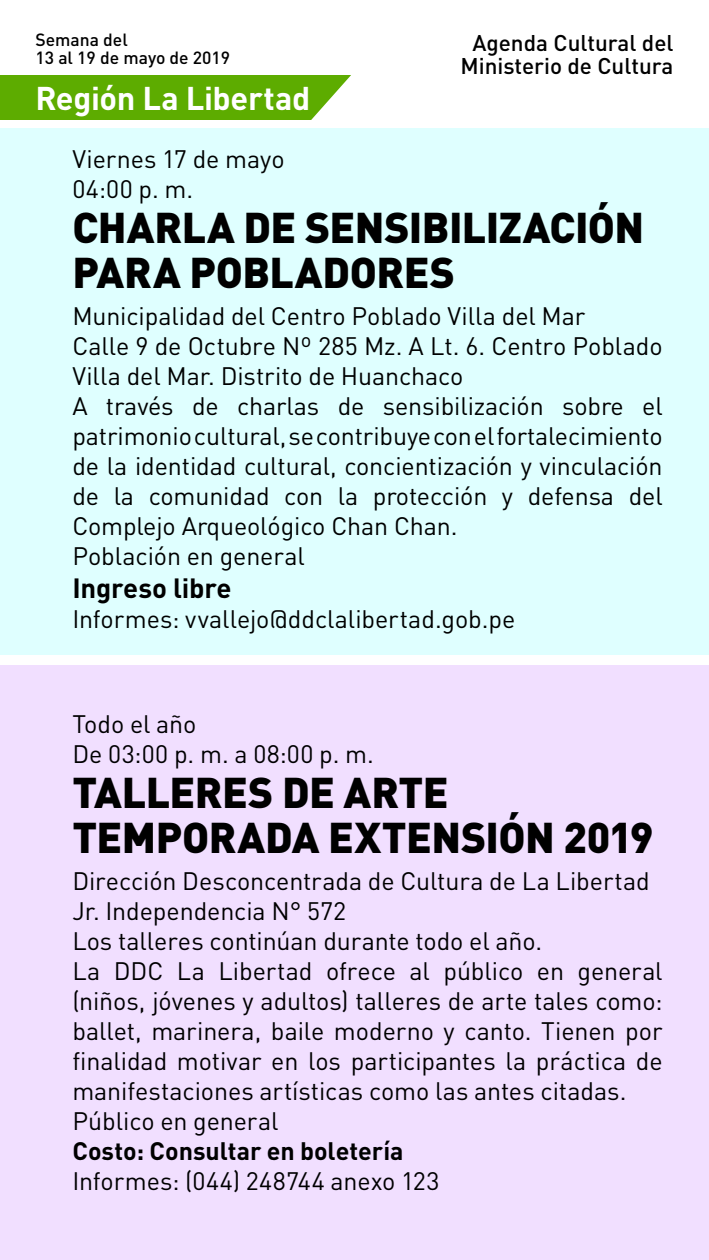
<style>
.page{position:relative;width:709px;height:1260px;background:#fff}
.page>*{position:absolute;margin:0;border:0;box-sizing:border-box;transform-origin:0 0}
.t1{font:900 42.5px/45px "DIN";letter-spacing:-.01em;color:#000}
.t2{font:700 32.5px "DIN Pro";letter-spacing:-.01em;color:#fff}
.t3{font:700 27.5px "DIN";letter-spacing:-.01em;color:#000}
.t4{font:25px/30px "DIN";letter-spacing:-.005em;color:#000}
.t5{font:700 25px "DIN";color:#000}
.t6{font:500 22.5px/22.5px "DIN Pro";color:#000;text-align:center}
.t7{font:500 17.5px/17.5px "DIN Pro";color:#000}
</style>
<div class="page">
<div style="left:0;top:75px;width:351px;height:45px;background:#5dac00"></div>
<div style="left:0;top:129px;width:709px;height:526px;background:#dfffff"></div>
<div style="left:0;top:665px;width:709px;height:595px;background:#f1dfff"></div>
<p class="t7" style="left:35px;top:29px;width:196px">Semana del<br>13 al 19 de mayo de 2019</p>
<h2 class="t2" style="left:35px;top:71px;width:276px">Región La Libertad</h2>
<p class="t4" style="left:72px;top:144px;width:214px">Viernes 17 de mayo<br>04:00 p. m.</p>
<h1 class="t1" style="left:72px;top:203px;width:573px">CHARLA DE SENSIBILIZACIÓN<br>PARA POBLADORES</h1>
<p class="t4" style="left:72px;top:301px;width:592px">Municipalidad del Centro Poblado Villa del Mar<br>Calle 9 de Octubre Nº 285 Mz. A Lt. 6. Centro Poblado Villa del Mar. Distrito de Huanchaco<br>A través de charlas de sensibilización sobre el patrimonio cultural, se contribuye con el fortalecimiento de la identidad cultural, concientización y vinculación de la comunidad con la protección y defensa del Complejo Arqueológico Chan Chan.<br>Población en general</p>
<p class="t3" style="left:72px;top:570px;width:161px">Ingreso libre</p>
<p class="t4" style="left:72px;top:604px;width:444px">Informes: vvallejo@ddclalibertad.gob.pe</p>
<p class="t6" style="left:460px;top:30px;width:214px">Agenda Cultural del<br>Ministerio de Cultura</p>
<p class="t4" style="left:72px;top:708px;width:303px">Todo el año<br>De 03:00 p. m. a 08:00 p. m.</p>
<h1 class="t1" style="left:72px;top:767px;width:582px">TALLERES DE ARTE<br>TEMPORADA EXTENSIÓN 2019</h1>
<p class="t4" style="left:72px;top:865px;width:592px">Dirección Desconcentrada de Cultura de La Libertad Jr. Independencia N° 572<br>Los talleres continúan durante todo el año.<br>La DDC La Libertad ofrece al público en general (niños, jóvenes y adultos) talleres de arte tales como: ballet, marinera, baile moderno y canto. Tienen por finalidad motivar en los participantes la práctica de manifestaciones artísticas como las antes citadas.<br>Público en general</p>
<p class="t5" style="left:72px;top:1134px;width:333px">Costo: Consultar en boletería</p>
<p class="t4" style="left:72px;top:1165px;width:368px">Informes: (044) 248744 anexo 123</p>
</div>
